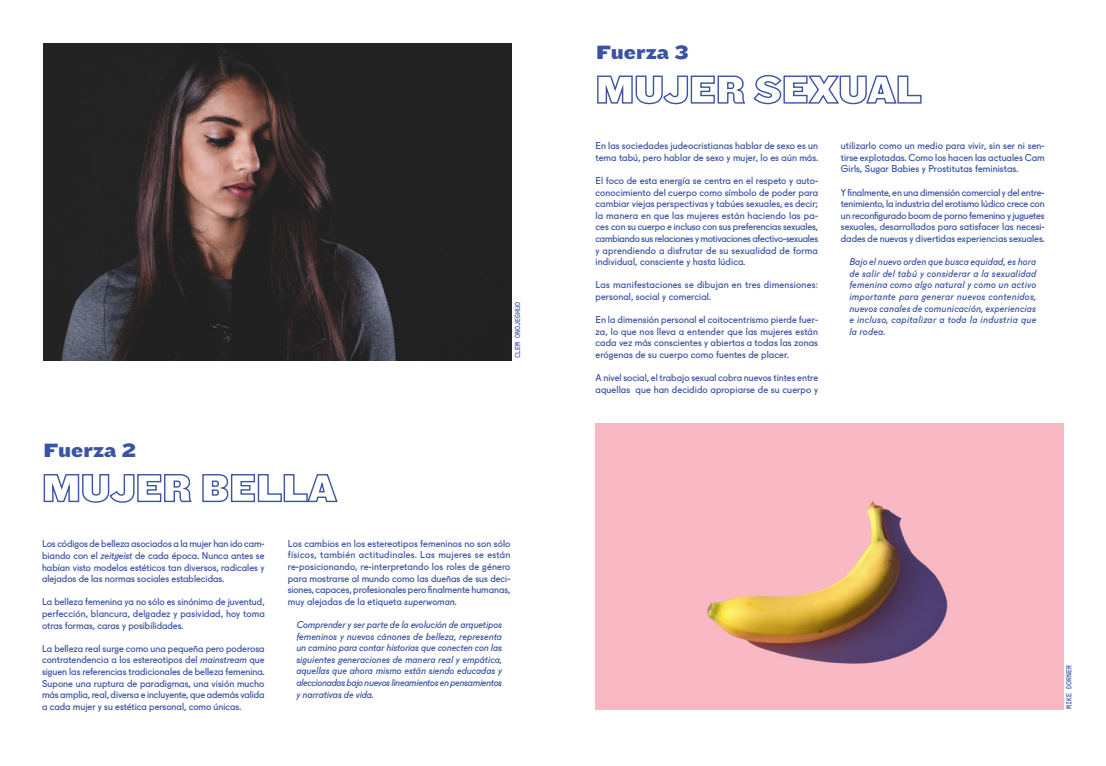
<style>
.page{position:relative;width:1106px;height:766px;background:#fff}
.page>*{position:absolute;margin:0;border:0;box-sizing:border-box;transform-origin:0 0}
.t1{font:20px "Knockout HTF73 Full Heviweight";color:#3a53a3}
.t2{font:9.5px/11.6px "Fugue";letter-spacing:.01em;color:#3a53a3;text-align:justify}
.t3{font:italic 9.5px/11.6px "Fugue";letter-spacing:.01em;color:#3a53a3;text-align:justify}
.t4{font:7px "Fugue Mono";color:#3a53a3}
.s1{font-style:italic}
</style>
<div class="page">
<img style="left:595px;top:423px;width:468px;height:286px">
<img style="left:43px;top:43px;width:468px;height:317px">
<svg style="left:597px;top:75px;width:148px;height:30px"></svg>
<svg style="left:753px;top:74px;width:169px;height:31px"></svg>
<svg style="left:43px;top:474px;width:149px;height:29px"></svg>
<svg style="left:202px;top:474px;width:136px;height:29px"></svg>
<p class="t4" style="left:512px;top:358px;width:57px;rotate:-90deg">CLEM ONOJEGHUO</p>
<p class="t1" style="left:43px;top:439px;width:94px">Fuerza 2</p>
<p class="t2" style="left:42px;top:537px;width:224px">Los códigos de belleza asociados a la mujer han ido cam&shy;biando con el <span class="s1">zeitgeist</span> de cada época. Nunca antes se habían visto modelos estéticos tan diversos, radicales y alejados de las normas sociales establecidas.</p>
<p class="t2" style="left:42px;top:595px;width:224px">La belleza femenina ya no sólo es sinónimo de juventud, perfección, blancura, delgadez y pasividad, hoy toma otras formas, caras y posibilidades.</p>
<p class="t2" style="left:42px;top:641px;width:224px">La belleza real surge como una pequeña pero poderosa contratendencia a los estereotipos del <span class="s1">mainstream</span> que siguen las referencias tradicionales de belleza femenina.<br>Supone una ruptura de paradigmas, una visión mucho más amplia, real, diversa e incluyente, que además valida a cada mujer y su estética personal, como únicas.</p>
<p class="t2" style="left:288px;top:536px;width:224px">Los cambios en los estereotipos femeninos no son sólo físicos, también actitudinales. Las mujeres se están re-posicionando, re-interpretando los roles de género para mostrarse al mundo como las dueñas de sus deci&shy;siones, capaces, profesionales pero finalmente humanas, muy alejadas de la etiqueta <span class="s1">superwoman</span>.</p>
<p class="t3" style="left:296px;top:617px;width:207px">Comprender y ser parte de la evolución de arquetipos femeninos y nuevos cánones de belleza, representa un camino para contar historias que conecten con las siguientes generaciones de manera real y empática, aquellas que ahora mismo están siendo educadas y aleccionadas bajo nuevos lineamientos en pensamientos y narrativas de vida.</p>
<p class="t1" style="left:596px;top:41px;width:94px">Fuerza 3</p>
<p class="t2" style="left:595px;top:139px;width:224px">En las sociedades judeocristianas hablar de sexo es un tema tabú, pero hablar de sexo y mujer, lo es aún más.</p>
<p class="t2" style="left:595px;top:174px;width:224px">El foco de esta energía se centra en el respeto y auto&shy;conocimiento del cuerpo como símbolo de poder para cambiar viejas perspectivas y tabúes sexuales, es decir; la manera en que las mujeres están haciendo las pa&shy;ces con su cuerpo e incluso con sus preferencias sexuales, cambiando sus relaciones y motivaciones afectivo-sexuales y aprendiendo a disfrutar de su sexualidad de forma individual, consciente y hasta lúdica.</p>
<p class="t2" style="left:595px;top:278px;width:224px">Las manifestaciones se dibujan en tres dimensiones: personal, social y comercial.</p>
<p class="t2" style="left:595px;top:313px;width:224px">En la dimensión personal el coitocentrismo pierde fuer&shy;za, lo que nos lleva a entender que las mujeres están cada vez más conscientes y abiertas a todas las zonas erógenas de su cuerpo como fuentes de placer.</p>
<p class="t2" style="left:595px;top:371px;width:224px">A nivel social, el trabajo sexual cobra nuevos tintes entre aquellas que han decidido apropiarse de su cuerpo y</p>
<p class="t2" style="left:840px;top:139px;width:205px">utilizarlo como un medio para vivir, sin ser ni sen&shy;tirse explotadas. Como los hacen las actuales Cam Girls, Sugar Babies y Prostitutas feministas.</p>
<p class="t2" style="left:840px;top:185px;width:205px">Y finalmente, en una dimensión comercial y del entre&shy;tenimiento, la industria del erotismo lúdico crece con un reconfigurado boom de porno femenino y juguetes sexuales, desarrollados para satisfacer las necesi&shy;dades de nuevas y divertidas experiencias sexuales.</p>
<p class="t3" style="left:849px;top:255px;width:188px">Bajo el nuevo orden que busca equidad, es hora de salir del tabú y considerar a la sexualidad femenina como algo natural y como un activo importante para generar nuevos contenidos, nuevos canales de comunicación, experiencias e incluso, capitalizar a toda la industria que la rodea.</p>
<p class="t4" style="left:1063px;top:709px;width:45px;rotate:-90deg">MIKE DORNER</p>
</div>
